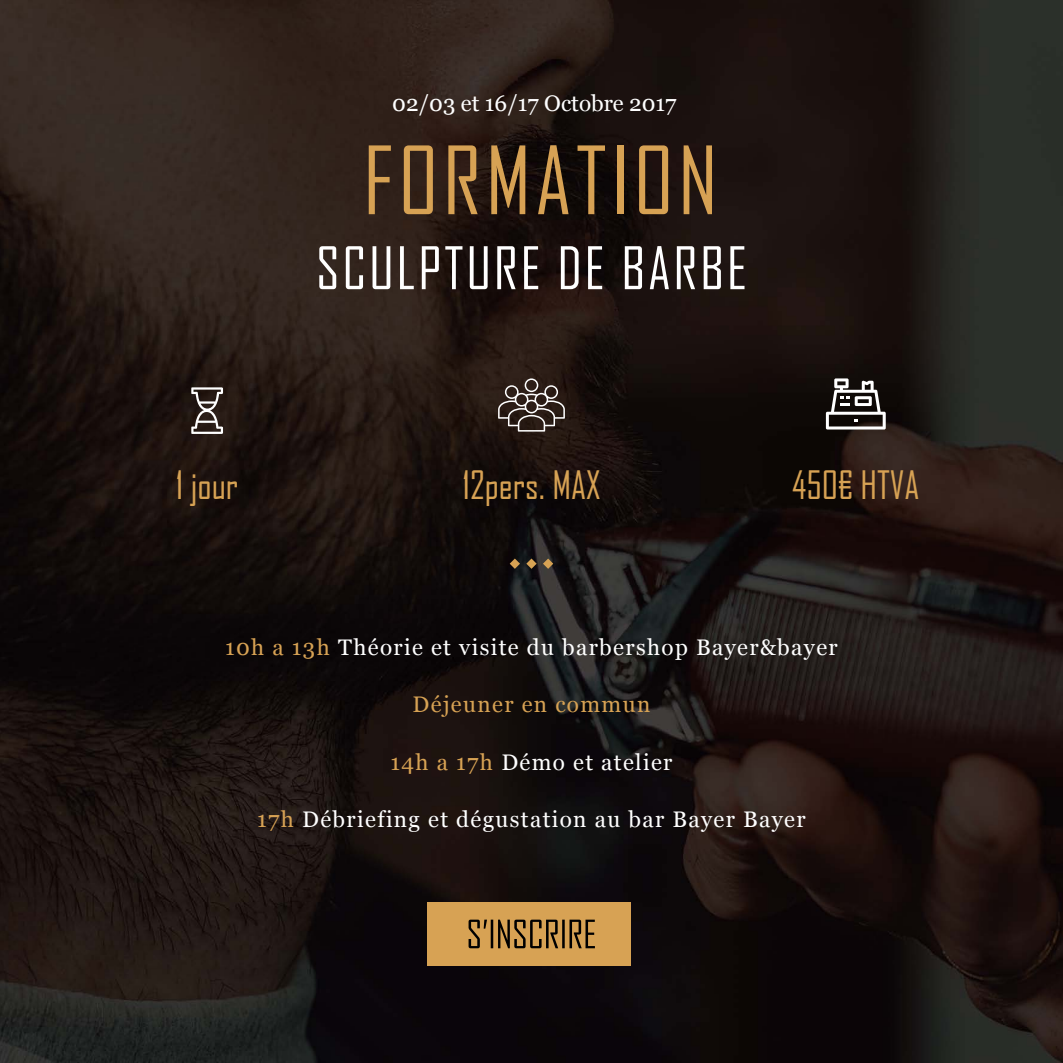
<style>
.page{position:relative;width:1063px;height:1063px;background:#fff}
.page>*{position:absolute;margin:0;border:0;box-sizing:border-box;transform-origin:0 0}
.t1{font:90px "Agency FB";letter-spacing:.05em;color:#d7a254}
.t2{font:56.25px "Agency FB";letter-spacing:.05em;color:#fff}
.t3{font:37.5px "Agency FB";color:#d7a254}
.t4{font:22.5px "Georgia";letter-spacing:.06em;color:#fff}
.t5{font:22.5px "Georgia";color:#fff}
.t6{font:22.5px "Georgia";letter-spacing:.06em;color:#d7a254}
.s1{color:#d7a254}
</style>
<div class="page">
<img style="left:0;top:0;width:1063px;height:1063px">
<svg style="left:510px;top:559px;width:10px;height:10px"></svg>
<svg style="left:526px;top:559px;width:11px;height:10px"></svg>
<svg style="left:543px;top:559px;width:10px;height:10px"></svg>
<svg style="left:498px;top:378px;width:67px;height:54px;background:#514540"></svg>
<svg style="left:826px;top:378px;width:60px;height:52px"></svg>
<svg style="left:191px;top:387px;width:32px;height:47px"></svg>
<div style="left:427px;top:902px;width:204px;height:64px;background:#d7a254"></div>
<svg style="left:469px;top:920px;width:126px;height:28px"></svg>
<p class="t5" style="left:392px;top:89px;width:286px">02/03 et 16/17 Octobre 2017</p>
<h1 class="t1" style="left:363px;top:126px;width:356px">formation</h1>
<h2 class="t2" style="left:316px;top:234px;width:432px">SCULPTURE DE BARBE</h2>
<h3 class="t3" style="left:176px;top:462px;width:64px">1 jour</h3>
<h3 class="t3" style="left:463px;top:462px;width:139px">12pers. MAX</h3>
<h3 class="t3" style="left:792px;top:462px;width:127px">450€ HTVA</h3>
<p class="t4" style="left:225px;top:634px;width:614px"><span class="s1">10h a 13h</span> théorie et visite du barbershop Bayer&amp;bayer</p>
<p class="t6" style="left:413px;top:691px;width:239px">Déjeuner en commun</p>
<p class="t4" style="left:390px;top:749px;width:284px"><span class="s1">14h a 17h</span> démo et atelier</p>
<p class="t4" style="left:257px;top:806px;width:550px"><span class="s1">17h</span> débriefing et dégustation au bar Bayer Bayer</p>
</div>
